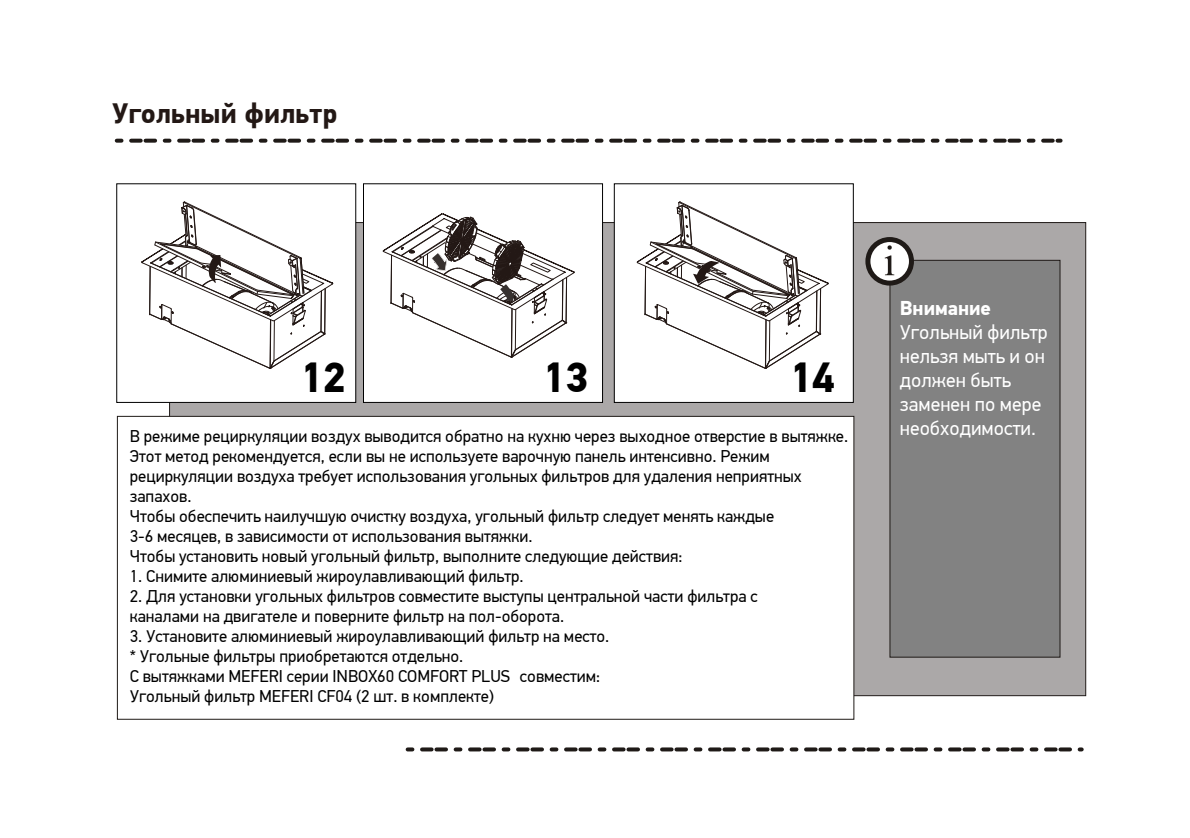
<style>
.page{position:relative;width:1190px;height:838px;background:#fff}
.page>*{position:absolute;margin:0;border:0;box-sizing:border-box;transform-origin:0 0}
.t1{font:700 42px "PF Din Text Pro";color:#000}
.t2{font:700 28px "PF Din Text Pro";color:#231815}
.t3{font:20px/24px "PF Din Text Pro";color:#fff}
.t4{font:700 20px "PF Din Text Pro";color:#fff}
.t5{font:17px/20px "PF Din Text Pro";color:#000}
</style>
<div class="page">
<div style="left:169px;top:222px;width:917px;height:474px;background:#aba8a8;border:1px solid #1f1a17"></div>
<div style="left:889px;top:260px;width:172px;height:398px;background:#828282;border:1px solid #1f1a17"></div>
<svg style="left:868px;top:240px;width:43px;height:43px"></svg>
<div style="left:865px;top:237px;width:49px;height:49px;border:5px solid #1f1a17;border-radius:50%"></div>
<svg style="left:885px;top:245px;width:9px;height:30px"></svg>
<svg style="left:117px;top:139px;width:944px;height:4px"></svg>
<svg style="left:408px;top:747px;width:674px;height:4px"></svg>
<div style="left:117px;top:416px;width:737px;height:304px;background:#fff;border:1px solid #1f1a17"></div>
<div style="left:116px;top:183px;width:240px;height:220px;background:#fff"></div>
<div style="left:614px;top:183px;width:240px;height:220px;background:#fff;border:1px solid #000"></div>
<div style="left:363px;top:183px;width:240px;height:220px;background:#fff;border:1px solid #000"></div>
<svg style="left:141px;top:201px;width:193px;height:168px"></svg>
<svg style="left:637px;top:201px;width:192px;height:168px"></svg>
<svg style="left:383px;top:213px;width:192px;height:145px"></svg>
<h2 class="t2" style="left:112px;top:96px;width:227px">Угольный фильтр</h2>
<h1 class="t1" style="left:300px;top:352px;width:48px">12</h1>
<h1 class="t1" style="left:542px;top:352px;width:48px">13</h1>
<h1 class="t1" style="left:789px;top:352px;width:48px">14</h1>
<p class="t5" style="left:130px;top:426px;width:720px">В режиме рециркуляции воздух выводится обратно на кухню через выходное отверстие в вытяжке.<br>Этот метод рекомендуется, если вы не используете варочную панель интенсивно. Режим рециркуляции воздуха требует использования угольных фильтров для удаления неприятных запахов.<br>Чтобы обеспечить наилучшую очистку воздуха, угольный фильтр следует менять каждые<br>3-6 месяцев, в зависимости от использования вытяжки.<br>Чтобы установить новый угольный фильтр, выполните следующие действия:</p>
<p class="t5" style="left:130px;top:566px;width:396px">1. Снимите алюминиевый жироулавливающий фильтр.</p>
<p class="t5" style="left:130px;top:586px;width:630px">2. Для установки угольных фильтров совместите выступы центральной части фильтра с каналами на двигателе и поверните фильтр на пол-оборота.</p>
<p class="t5" style="left:130px;top:626px;width:481px">3. Установите алюминиевый жироулавливающий фильтр на место. * Угольные фильтры приобретаются отдельно.<br>С вытяжками MEFERI серии INBOX60 COMFORT PLUS совместим:<br>Угольный фильтр MEFERI CF04 (2 шт. в комплекте)</p>
<p class="t4" style="left:900px;top:296px;width:93px">Внимание</p>
<p class="t3" style="left:900px;top:320px;width:149px">Угольный фильтр нельзя мыть и он должен быть заменен по мере необходимости.</p>
</div>
